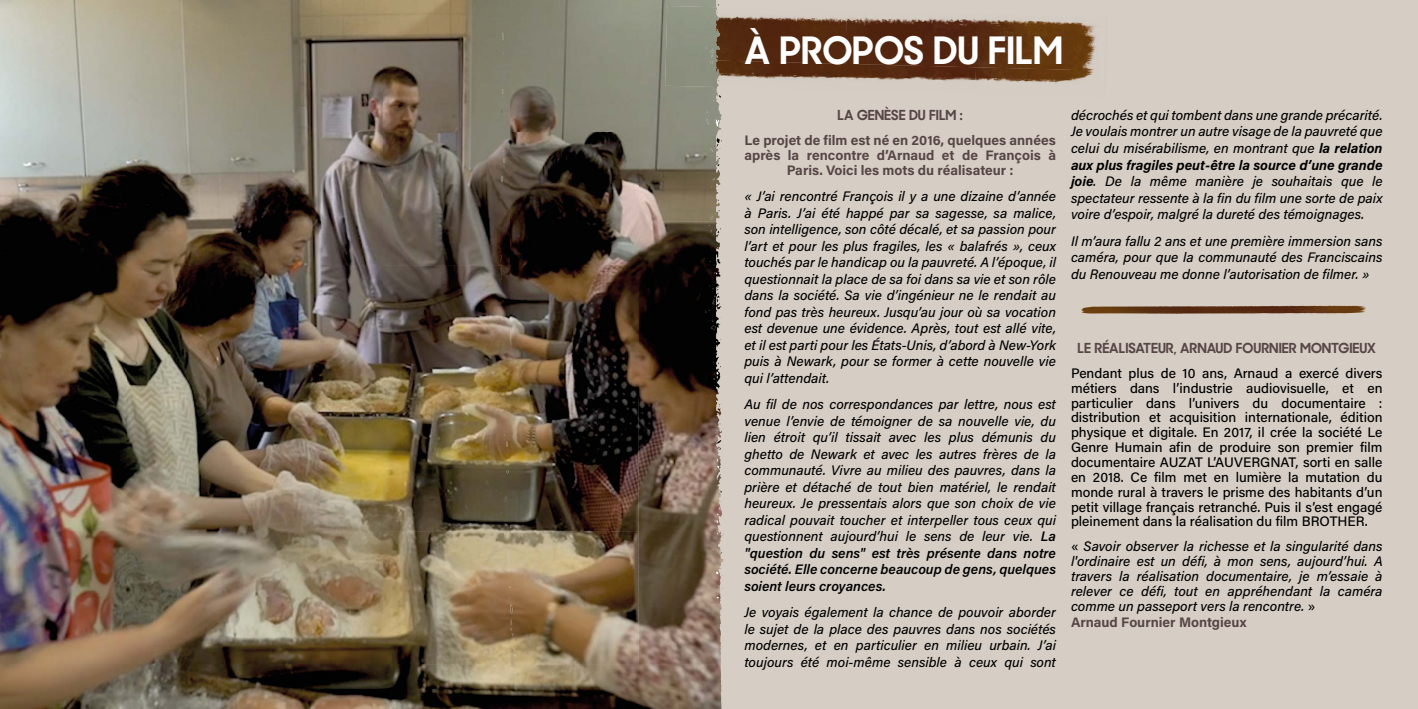
<style>
.page{position:relative;width:1418px;height:709px;background:#fff}
.page>*{position:absolute;margin:0;border:0;box-sizing:border-box;transform-origin:0 0}
.t1{font:700 37.5px "Sharp Sans No 2";color:#fff}
.t2{font:italic 500 13.75px/16.5px "Acumin Pro";color:#000;text-align:justify}
.t3{font:500 13.75px/14.9px "Acumin Pro";color:#000;text-align:justify}
.t4{font:700 13.75px/14.9px "Acumin Pro";color:#574646;text-align:center}
.t5{font:700 13.75px "Sharp Sans No 2";color:#574646}
.s1{font-weight:600}
.s2{font-weight:700}
.s3{font-style:normal}
</style>
<div class="page">
<div style="left:0;top:0;width:1417px;height:709px;background:#d6cec5"></div>
<img style="left:720px;top:16px;width:125px;height:44px">
<img style="left:845px;top:17px;width:130px;height:43px">
<img style="left:975px;top:19px;width:121px;height:48px">
<img style="left:720px;top:60px;width:256px;height:21px">
<img style="left:975px;top:67px;width:119px;height:16px">
<img style="left:0;top:0;width:638px;height:664px">
<img style="left:638px;top:0;width:82px;height:221px">
<img style="left:638px;top:221px;width:84px;height:443px">
<img style="left:0;top:664px;width:721px;height:45px">
<svg style="left:500px;top:268px;width:2px;height:11px"></svg>
<svg style="left:500px;top:507px;width:2px;height:6px"></svg>
<svg style="left:501px;top:109px;width:2px;height:9px"></svg>
<svg style="left:500px;top:487px;width:2px;height:7px"></svg>
<svg style="left:500px;top:402px;width:2px;height:7px"></svg>
<svg style="left:500px;top:255px;width:2px;height:6px"></svg>
<svg style="left:718px;top:403px;width:4px;height:12px"></svg>
<svg style="left:513px;top:647px;width:2px;height:9px"></svg>
<svg style="left:717px;top:533px;width:7px;height:3px"></svg>
<svg style="left:706px;top:112px;width:14px;height:15px"></svg>
<svg style="left:501px;top:176px;width:2px;height:8px"></svg>
<svg style="left:709px;top:210px;width:11px;height:9px"></svg>
<svg style="left:709px;top:225px;width:12px;height:10px"></svg>
<svg style="left:500px;top:231px;width:3px;height:5px"></svg>
<svg style="left:709px;top:244px;width:11px;height:30px"></svg>
<svg style="left:510px;top:619px;width:4px;height:19px"></svg>
<svg style="left:498px;top:85px;width:6px;height:13px"></svg>
<svg style="left:502px;top:525px;width:10px;height:14px"></svg>
<svg style="left:501px;top:434px;width:6px;height:15px"></svg>
<svg style="left:497px;top:26px;width:7px;height:30px"></svg>
<svg style="left:711px;top:178px;width:10px;height:11px"></svg>
<svg style="left:715px;top:488px;width:7px;height:38px"></svg>
<svg style="left:716px;top:561px;width:7px;height:41px"></svg>
<svg style="left:507px;top:552px;width:4px;height:27px"></svg>
<svg style="left:498px;top:63px;width:4px;height:10px"></svg>
<svg style="left:509px;top:598px;width:3px;height:15px"></svg>
<img style="left:665px;top:33px;width:55px;height:54px">
<svg style="left:713px;top:80px;width:8px;height:21px"></svg>
<svg style="left:713px;top:4px;width:6px;height:9px"></svg>
<svg style="left:712px;top:21px;width:6px;height:3px"></svg>
<svg style="left:705px;top:47px;width:13px;height:16px"></svg>
<svg style="left:710px;top:138px;width:12px;height:28px"></svg>
<svg style="left:704px;top:285px;width:18px;height:96px"></svg>
<svg style="left:715px;top:423px;width:6px;height:59px"></svg>
<img style="left:1081px;top:305px;width:285px;height:9px">
<h1 class="t1" style="left:744px;top:18px;width:320px">À PROPOS DU FILM</h1>
<p class="t5" style="left:837px;top:103px;width:127px">LA GENÈSE DU FILM :</p>
<p class="t4" style="left:744px;top:132px;width:313px">Le projet de film est né en 2016, quelques années après la rencontre d’Arnaud et de François à<br>Paris. Voici les mots du réalisateur :</p>
<p class="t2" style="left:744px;top:187px;width:313px">« J’ai rencontré François il y a une dizaine d’année à Paris. J’ai été happé par sa sagesse, sa malice, son intelligence, son côté décalé, et sa passion pour l’art et pour les plus fragiles, les « balafrés », ceux touchés par le handicap ou la pauvreté. A l’époque, il questionnait la place de sa foi dans sa vie et son rôle dans la société. Sa vie d’ingénieur ne le rendait au fond pas très heureux. Jusqu’au jour où sa vocation est devenue une évidence. Après, tout est allé vite, et il est parti pour les États-Unis, d’abord à New-York puis à Newark, pour se former à cette nouvelle vie qui l’attendait.</p>
<p class="t2" style="left:744px;top:395px;width:313px">Au fil de nos correspondances par lettre, nous est venue l’envie de témoigner de sa nouvelle vie, du lien étroit qu’il tissait avec les plus démunis du ghetto de Newark et avec les autres frères de la communauté. Vivre au milieu des pauvres, dans la prière et détaché de tout bien matériel, le rendait heureux. Je pressentais alors que son choix de vie radical pouvait toucher et interpeller tous ceux qui questionnent aujourd’hui le sens de leur vie. <span class="s1">La "question du sens" est très présente dans notre société. Elle concerne beaucoup de gens, quelques soient leurs croyances.</span></p>
<p class="t2" style="left:744px;top:603px;width:313px">Je voyais également la chance de pouvoir aborder le sujet de la place des pauvres dans nos sociétés modernes, et en particulier en milieu urbain. J’ai toujours été moi-même sensible à ceux qui sont</p>
<p class="t2" style="left:1070px;top:106px;width:313px">décrochés et qui tombent dans une grande précarité.<br>Je voulais montrer un autre visage de la pauvreté que celui du misérabilisme, en montrant que <span class="s2">la relation aux plus fragiles peut-être la source d’une grande joie</span>. De la même manière je souhaitais que le spectateur ressente à la fin du film une sorte de paix voire d’espoir, malgré la dureté des témoignages.</p>
<p class="t2" style="left:1070px;top:232px;width:313px">Il m’aura fallu 2 ans et une première immersion sans caméra, pour que la communauté des Franciscains du Renouveau me donne l’autorisation de filmer. »</p>
<p class="t5" style="left:1077px;top:336px;width:300px">LE RÉALISATEUR, ARNAUD FOURNIER MONTGIEUX</p>
<p class="t3" style="left:1070px;top:365px;width:313px">Pendant plus de 10 ans, Arnaud a exercé divers métiers dans l’industrie audiovisuelle, et en particulier dans l’univers du documentaire : distribution et acquisition internationale, édition physique et digitale. En 2017, il crée la société Le Genre Humain afin de produire son premier film documentaire AUZAT L’AUVERGNAT, sorti en salle en 2018. Ce film met en lumière la mutation du monde rural à travers le prisme des habitants d’un petit village français retranché. Puis il s’est engagé pleinement dans la réalisation du film BROTHER.</p>
<p class="t2" style="left:1070px;top:538px;width:313px;line-height:14.9px"><span class="s3">«</span> Savoir observer la richesse et la singularité dans l'ordinaire est un défi, à mon sens, aujourd’hui. A travers la réalisation documentaire, je m’essaie à relever ce défi, tout en appréhendant la caméra comme un passeport vers la rencontre. <span class="s3">»</span></p>
<p class="t4" style="left:1070px;top:614px;width:177px">Arnaud Fournier Montgieux</p>
</div>
